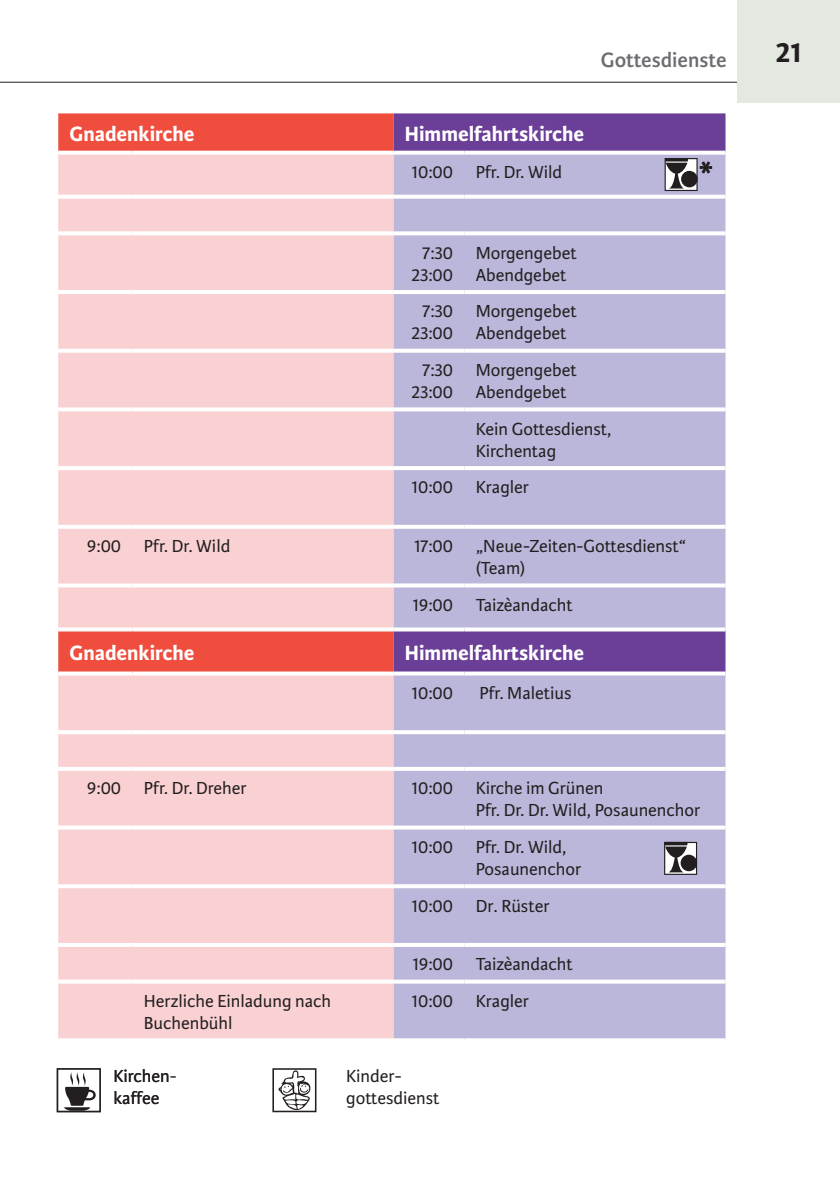
<style>
.page{position:relative;width:840px;height:1191px;background:#fff}
.page>*{position:absolute;margin:0;border:0;box-sizing:border-box;transform-origin:0 0}
.t1{font:700 30px "Karmina Sans";color:#231f20}
.t2{font:700 22px "Karmina Sans";color:#fff}
.t3{font:600 22px "Karmina Sans";color:#6c6d70}
.t4{font:18.6px/22px "Karmina Sans";color:#231f20}
</style>
<div class="page">
<hr style="left:0;top:82px;width:839px;height:1px;background:#231f20">
<div style="left:737px;top:0;width:102px;height:102px;background:#e3e8e1"></div>
<div style="left:58px;top:113px;width:335px;height:38px;background:#ef4d3d"></div>
<div style="left:393px;top:113px;width:332px;height:38px;background:#6b3e98"></div>
<div style="left:58px;top:155px;width:335px;height:883px;background:#fad1d2"></div>
<div style="left:393px;top:155px;width:332px;height:883px;background:#bbb7da"></div>
<svg style="left:58px;top:151px;width:74px;height:4px"></svg>
<svg style="left:132px;top:151px;width:261px;height:4px"></svg>
<svg style="left:393px;top:151px;width:71px;height:4px"></svg>
<svg style="left:464px;top:151px;width:261px;height:4px"></svg>
<svg style="left:58px;top:195px;width:74px;height:4px"></svg>
<svg style="left:132px;top:195px;width:261px;height:4px"></svg>
<svg style="left:393px;top:195px;width:71px;height:4px"></svg>
<svg style="left:464px;top:195px;width:261px;height:4px"></svg>
<svg style="left:58px;top:231px;width:74px;height:4px"></svg>
<svg style="left:132px;top:231px;width:261px;height:4px"></svg>
<svg style="left:393px;top:231px;width:71px;height:4px"></svg>
<svg style="left:464px;top:231px;width:261px;height:4px"></svg>
<hr style="left:58px;top:290px;width:74px;height:4px;background:#fff">
<hr style="left:132px;top:290px;width:261px;height:4px;background:#fff">
<hr style="left:393px;top:290px;width:71px;height:4px;background:#fff">
<hr style="left:464px;top:290px;width:261px;height:4px;background:#fff">
<hr style="left:58px;top:349px;width:74px;height:4px;background:#fff">
<hr style="left:132px;top:349px;width:261px;height:4px;background:#fff">
<svg style="left:393px;top:349px;width:71px;height:4px"></svg>
<svg style="left:464px;top:349px;width:261px;height:4px"></svg>
<svg style="left:58px;top:407px;width:74px;height:4px"></svg>
<svg style="left:132px;top:407px;width:261px;height:4px"></svg>
<svg style="left:393px;top:407px;width:71px;height:4px"></svg>
<svg style="left:464px;top:407px;width:261px;height:4px"></svg>
<hr style="left:58px;top:466px;width:74px;height:4px;background:#fff">
<hr style="left:132px;top:466px;width:261px;height:4px;background:#fff">
<hr style="left:393px;top:466px;width:71px;height:4px;background:#fff">
<hr style="left:464px;top:466px;width:261px;height:4px;background:#fff">
<hr style="left:58px;top:525px;width:74px;height:4px;background:#fff">
<hr style="left:132px;top:525px;width:261px;height:4px;background:#fff">
<svg style="left:393px;top:525px;width:71px;height:4px"></svg>
<svg style="left:464px;top:525px;width:261px;height:4px"></svg>
<svg style="left:58px;top:583px;width:74px;height:4px"></svg>
<svg style="left:132px;top:583px;width:261px;height:4px"></svg>
<svg style="left:393px;top:583px;width:71px;height:4px"></svg>
<svg style="left:464px;top:583px;width:261px;height:4px"></svg>
<svg style="left:58px;top:627px;width:74px;height:4px"></svg>
<svg style="left:132px;top:627px;width:261px;height:4px"></svg>
<svg style="left:393px;top:627px;width:71px;height:4px"></svg>
<svg style="left:464px;top:627px;width:261px;height:4px"></svg>
<svg style="left:58px;top:671px;width:74px;height:4px"></svg>
<svg style="left:132px;top:671px;width:261px;height:4px"></svg>
<svg style="left:393px;top:671px;width:71px;height:4px"></svg>
<svg style="left:464px;top:671px;width:261px;height:4px"></svg>
<hr style="left:58px;top:730px;width:74px;height:4px;background:#fff">
<hr style="left:132px;top:730px;width:261px;height:4px;background:#fff">
<svg style="left:393px;top:730px;width:71px;height:4px"></svg>
<svg style="left:464px;top:730px;width:261px;height:4px"></svg>
<hr style="left:58px;top:767px;width:74px;height:4px;background:#fff">
<hr style="left:132px;top:767px;width:261px;height:4px;background:#fff">
<hr style="left:393px;top:767px;width:71px;height:4px;background:#fff">
<hr style="left:464px;top:767px;width:261px;height:4px;background:#fff">
<svg style="left:58px;top:825px;width:74px;height:4px"></svg>
<svg style="left:132px;top:825px;width:261px;height:4px"></svg>
<svg style="left:393px;top:825px;width:71px;height:4px"></svg>
<svg style="left:464px;top:825px;width:261px;height:4px"></svg>
<hr style="left:58px;top:884px;width:74px;height:4px;background:#fff">
<hr style="left:132px;top:884px;width:261px;height:4px;background:#fff">
<svg style="left:393px;top:884px;width:71px;height:4px"></svg>
<svg style="left:464px;top:884px;width:261px;height:4px"></svg>
<hr style="left:58px;top:943px;width:74px;height:4px;background:#fff">
<hr style="left:132px;top:943px;width:261px;height:4px;background:#fff">
<hr style="left:393px;top:943px;width:71px;height:4px;background:#fff">
<hr style="left:464px;top:943px;width:261px;height:4px;background:#fff">
<svg style="left:58px;top:979px;width:74px;height:4px"></svg>
<svg style="left:132px;top:979px;width:261px;height:4px"></svg>
<svg style="left:393px;top:979px;width:71px;height:4px"></svg>
<svg style="left:464px;top:979px;width:261px;height:4px"></svg>
<svg style="left:58px;top:1038px;width:74px;height:1px"></svg>
<svg style="left:132px;top:1038px;width:261px;height:2px"></svg>
<svg style="left:393px;top:1038px;width:71px;height:2px"></svg>
<svg style="left:464px;top:1038px;width:261px;height:2px"></svg>
<svg style="left:664px;top:158px;width:47px;height:33px"></svg>
<svg style="left:663px;top:842px;width:33px;height:33px"></svg>
<svg style="left:57px;top:1068px;width:44px;height:44px"></svg>
<svg style="left:272px;top:1068px;width:44px;height:44px"></svg>
<p class="t3" style="left:600px;top:47px;width:127px">Gottesdienste</p>
<h1 class="t1" style="left:775px;top:35px;width:28px">21</h1>
<p class="t2" style="left:70px;top:121px;width:126px">Gnadenkirche</p>
<p class="t2" style="left:405px;top:121px;width:180px">Himmelfahrtskirche</p>
<p class="t4" style="left:411px;top:161px;width:152px">10:00 Pfr. Dr. Wild</p>
<p class="t4" style="left:411px;top:242px;width:43px;text-align:center">7:30<br>23:00</p>
<p class="t4" style="left:475px;top:242px;width:102px">Morgengebet<br>Abendgebet</p>
<p class="t4" style="left:411px;top:301px;width:43px;text-align:center">7:30<br>23:00</p>
<p class="t4" style="left:475px;top:301px;width:102px">Morgengebet<br>Abendgebet</p>
<p class="t4" style="left:411px;top:359px;width:43px;text-align:center">7:30<br>23:00</p>
<p class="t4" style="left:475px;top:359px;width:102px">Morgengebet<br>Abendgebet</p>
<p class="t4" style="left:475px;top:418px;width:137px">Kein Gottesdienst,<br>Kirchentag</p>
<p class="t4" style="left:411px;top:477px;width:119px">10:00 Kragler</p>
<p class="t4" style="left:87px;top:535px;width:145px">9:00 Pfr. Dr. Wild</p>
<p class="t4" style="left:475px;top:535px;width:212px;text-indent:-62px">17:00 „Neue-Zeiten-Gottesdienst“ (Team)</p>
<p class="t4" style="left:412px;top:594px;width:162px">19:00 Taizèandacht</p>
<p class="t2" style="left:70px;top:640px;width:126px">Gnadenkirche</p>
<p class="t2" style="left:405px;top:640px;width:180px">Himmelfahrtskirche</p>
<p class="t4" style="left:411px;top:682px;width:43px">10:00</p>
<p class="t4" style="left:479px;top:682px;width:94px">Pfr. Maletius</p>
<p class="t4" style="left:87px;top:777px;width:161px">9:00 Pfr. Dr. Dreher</p>
<p class="t4" style="left:475px;top:777px;width:226px;text-indent:-64px">10:00 Kirche im Grünen<br>Pfr. Dr. Dr. Wild, Posaunenchor</p>
<p class="t4" style="left:475px;top:836px;width:107px;text-indent:-64px">10:00 Pfr. Dr. Wild,<br>Posaunenchor</p>
<p class="t4" style="left:411px;top:895px;width:139px">10:00 Dr. Rüster</p>
<p class="t4" style="left:412px;top:953px;width:162px">19:00 Taizèandacht</p>
<p class="t4" style="left:144px;top:990px;width:189px">Herzliche Einladung nach<br>Buchenbühl</p>
<p class="t4" style="left:411px;top:990px;width:119px">10:00 Kragler</p>
<p class="t4" style="left:113px;top:1065px;width:63px">Kirchen&shy;kaffee</p>
<p class="t4" style="left:346px;top:1065px;width:95px">Kinder&shy;gottesdienst</p>
</div>
